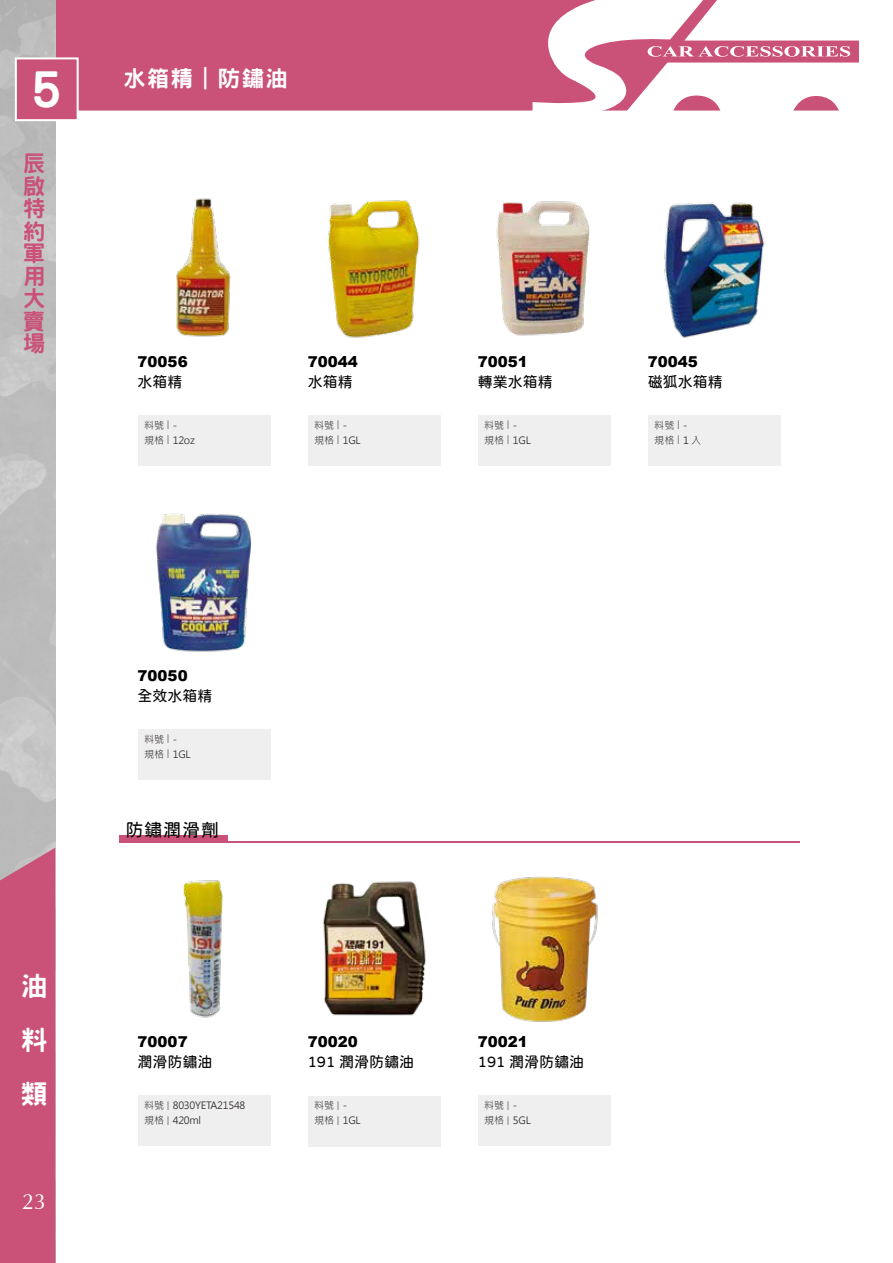
<style>
.page{position:relative;width:893px;height:1263px;background:#fff}
.page>*{position:absolute;margin:0;border:0;box-sizing:border-box;transform-origin:0 0}
.t1{font:800 48.6px "Han Wang Hei";color:#fff}
.t2{font:800 27px/54px "Han Wang Hei";color:#fff;text-align:justify}
.t3{font:800 22.5px/22.5px "Han Wang Hei";color:#ca5178;text-align:justify}
.t4{font:800 22.5px "Han Wang Hei";letter-spacing:.05em;color:#fff}
.t5{font:22.05px "Zapf Humanist 601 BT";color:#fff}
.t6{font:18px "jf openhuninn 1.0";letter-spacing:.05em;color:#000}
.t7{font:15px "jf openhuninn 1.0";color:#000}
.t8{font:900 15px "Arial";color:#000}
.t9{font:10.05px/15px "Microsoft Jheng Hei";letter-spacing:-.025em;color:#3e3a39}
.s1{font-size:8.1px}
</style>
<div class="page">
<img style="left:176px;top:198px;width:55px;height:139px">
<div style="left:138px;top:415px;width:133px;height:51px;background:#efefef"></div>
<img style="left:328px;top:200px;width:92px;height:138px">
<div style="left:308px;top:415px;width:133px;height:51px;background:#efefef"></div>
<div style="left:119px;top:835px;width:109px;height:7px;background:#ca5178"></div>
<hr style="left:187px;top:841px;width:612px;height:1px;background:#ca5178">
<img style="left:183px;top:880px;width:40px;height:138px">
<img style="left:323px;top:881px;width:103px;height:135px">
<div style="left:138px;top:1095px;width:133px;height:51px;background:#efefef"></div>
<div style="left:308px;top:1096px;width:133px;height:50px;background:#efefef"></div>
<div style="left:478px;top:1095px;width:133px;height:51px;background:#efefef"></div>
<img style="left:492px;top:876px;width:106px;height:146px">
<div style="left:55px;top:0;width:472px;height:111px;background:#ca5178"></div>
<div style="left:0;top:848px;width:55px;height:415px;background:#ca5178"></div>
<div style="left:16px;top:58px;width:62px;height:62px;background:#ca5178"></div>
<div style="left:15px;top:57px;width:64px;height:64px;border:2px solid #fff"></div>
<img style="left:496px;top:201px;width:94px;height:135px">
<div style="left:478px;top:415px;width:133px;height:50px;background:#efefef"></div>
<img style="left:664px;top:202px;width:101px;height:136px">
<div style="left:648px;top:415px;width:133px;height:51px;background:#efefef"></div>
<img style="left:156px;top:513px;width:96px;height:139px">
<div style="left:138px;top:728px;width:133px;height:51px;background:#efefef"></div>
<svg style="left:527px;top:0;width:332px;height:111px"></svg>
<h1 class="t1" style="left:31px;top:64px;width:32px">5</h1>
<h3 class="t4" style="left:123px;top:66px;width:166px">水箱精｜防鏽油</h3>
<h3 class="t3" style="left:23px;top:152px;width:23px">辰啟特約軍用大賣場</h3>
<h3 class="t8" style="left:138px;top:351px;width:52px">70056</h3>
<h3 class="t7" style="left:138px;top:372px;width:46px">水箱精</h3>
<p class="t9" style="left:144px;top:417px;width:52px">料號<span class="s1">｜</span>-<br>規格<span class="s1">｜</span>12oz</p>
<h3 class="t8" style="left:308px;top:351px;width:52px">70044</h3>
<h3 class="t7" style="left:308px;top:372px;width:46px">水箱精</h3>
<p class="t9" style="left:314px;top:417px;width:48px">料號<span class="s1">｜</span>-<br>規格<span class="s1">｜</span>1GL</p>
<h3 class="t8" style="left:478px;top:351px;width:52px">70051</h3>
<h3 class="t8" style="left:648px;top:351px;width:52px">70045</h3>
<h3 class="t7" style="left:478px;top:372px;width:76px">轉業水箱精</h3>
<h3 class="t7" style="left:648px;top:372px;width:76px">磁狐水箱精</h3>
<p class="t9" style="left:484px;top:417px;width:48px">料號<span class="s1">｜</span>-<br>規格<span class="s1">｜</span>1GL</p>
<p class="t9" style="left:654px;top:417px;width:48px">料號<span class="s1">｜</span>-<br>規格<span class="s1">｜</span>1入</p>
<h2 class="t2" style="left:21px;top:959px;width:28px">油料類</h2>
<h3 class="t5" style="left:22px;top:1188px;width:26px">23</h3>
<h3 class="t8" style="left:138px;top:665px;width:52px">70050</h3>
<h3 class="t7" style="left:138px;top:686px;width:77px">全效水箱精</h3>
<p class="t9" style="left:144px;top:731px;width:48px">料號<span class="s1">｜</span>-<br>規格<span class="s1">｜</span>1GL</p>
<h3 class="t6" style="left:125px;top:818px;width:95px">防鏽潤滑劑</h3>
<h3 class="t8" style="left:138px;top:1031px;width:52px">70007</h3>
<h3 class="t8" style="left:308px;top:1031px;width:52px">70020</h3>
<h3 class="t8" style="left:478px;top:1031px;width:52px">70021</h3>
<h3 class="t7" style="left:138px;top:1052px;width:77px">潤滑防鏽油</h3>
<h3 class="t7" style="left:308px;top:1052px;width:108px">191 潤滑防鏽油</h3>
<p class="t9" style="left:144px;top:1098px;width:103px">料號<span class="s1">｜</span>8030YETA21548規格<span class="s1">｜</span>420ml</p>
<p class="t9" style="left:314px;top:1098px;width:48px">料號<span class="s1">｜</span>-<br>規格<span class="s1">｜</span>1GL</p>
<h3 class="t7" style="left:478px;top:1052px;width:108px">191 潤滑防鏽油</h3>
<p class="t9" style="left:484px;top:1098px;width:48px">料號<span class="s1">｜</span>-<br>規格<span class="s1">｜</span>5GL</p>
</div>
